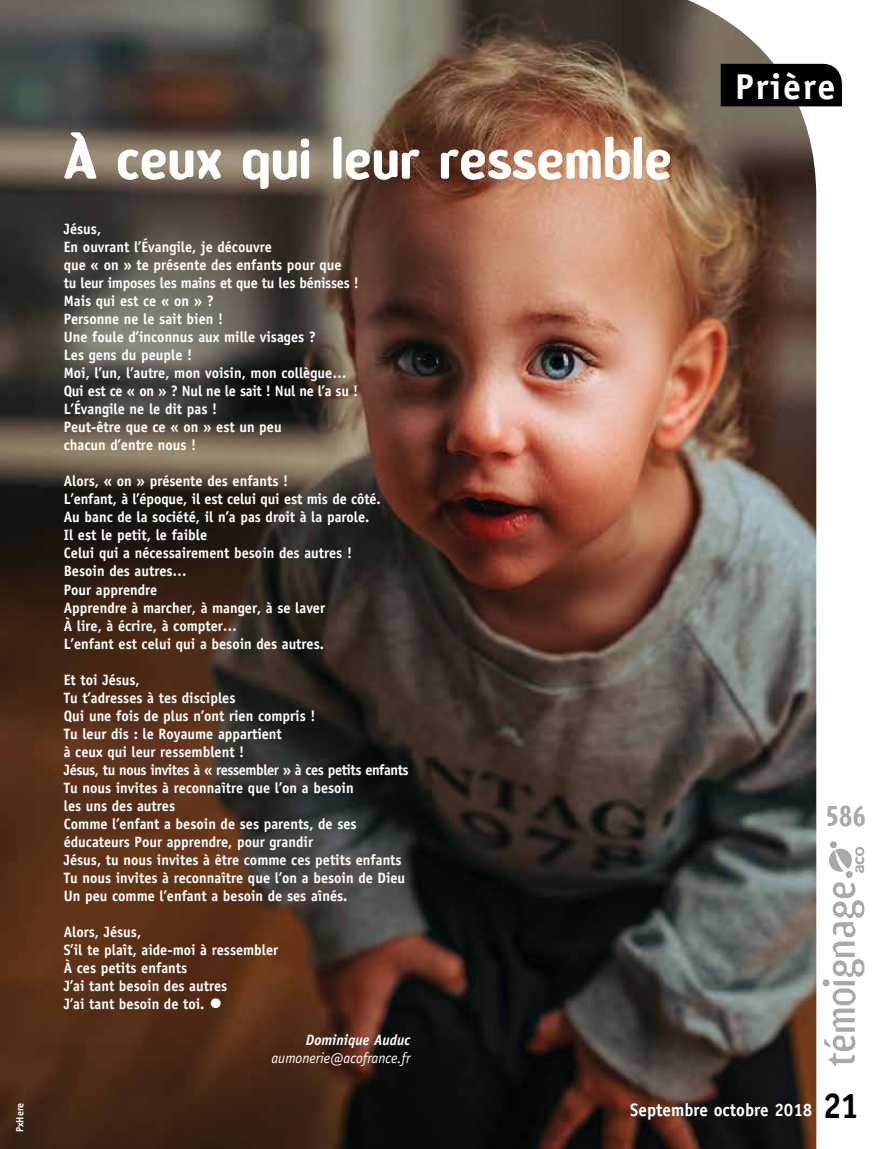
<style>
.page{position:relative;width:893px;height:1149px;background:#fff}
.page>*{position:absolute;margin:0;border:0;box-sizing:border-box;transform-origin:0 0}
.t1{font:700 54px "Amoebia";letter-spacing:.01em;color:#fff;scale:.95 1}
.t2{font:700 36px "Officina Sans";letter-spacing:.05em;color:#fff}
.t3{font:700 36px "Officina Sans";color:#000;scale:.95 1}
.t4{font:700 27px "Amoebia";color:#a7a9ac;scale:.85 1}
.t5{font:700 18px "Officina Sans";color:#fff;scale:.95 1}
.t6{font:700 15px/18px "Officina Sans";color:#fff;scale:.95 1}
.t7{font:italic 15px "Officina Sans";color:#fff;scale:.95 1}
.t8{font:italic 700 15px "Officina Sans";color:#fff;scale:.95 1}
.t9{font:700 10.5px "Officina Sans";color:#fff;scale:.95 1}
.s1{font-weight:400;font-size:27px}
</style>
<div class="page">
<img style="left:0;top:0;width:575px;height:1148px">
<img style="left:575px;top:0;width:290px;height:1148px">
<svg style="left:824px;top:882px;width:40px;height:183px"></svg>
<div style="left:845px;top:869px;width:9px;height:9px;border:2px solid #fff;border-radius:50%"></div>
<div style="left:829px;top:840px;width:9px;height:8px;border:2px solid #fff;border-radius:50%"></div>
<div style="left:846px;top:870px;width:7px;height:7px;background:#a7a9ac;border-radius:50%"></div>
<div style="left:830px;top:841px;width:7px;height:7px;background:#a7a9ac;border-radius:50%"></div>
<svg style="left:829px;top:846px;width:35px;height:26px"></svg>
<div style="left:822px;top:978px;width:8px;height:8px;background:#a7a9ac;border-radius:50%"></div>
<div style="left:821px;top:978px;width:9px;height:9px;border:1px solid #fff;border-radius:50%"></div>
<div style="left:721px;top:64px;width:121px;height:42px;background:#000"></div>
<p class="t9" style="left:14px;top:1131px;width:33px;rotate:-90deg">PxHere</p>
<h1 class="t1" style="left:64px;top:130px;width:641px">À ceux qui leur ressemble</h1>
<p class="t6" style="left:64px;top:220px;width:312px">Jésus,<br>En ouvrant l’Évangile, je découvre<br>que « on » te présente des enfants pour que<br>tu leur imposes les mains et que tu les bénisses !<br>Mais qui est ce « on » ?<br>Personne ne le sait bien !<br>Une foule d’inconnus aux mille visages ?<br>Les gens du peuple !<br>Moi, l’un, l’autre, mon voisin, mon collègue…<br>Qui est ce « on » ? Nul ne le sait ! Nul ne l’a su !<br>L’Évangile ne le dit pas !<br>Peut-être que ce « on » est un peu<br>chacun d’entre nous !</p>
<p class="t6" style="left:64px;top:472px;width:335px">Alors, « on » présente des enfants !<br>L’enfant, à l’époque, il est celui qui est mis de côté.<br>Au banc de la société, il n’a pas droit à la parole.<br>Il est le petit, le faible<br>Celui qui a nécessairement besoin des autres !<br>Besoin des autres…<br>Pour apprendre<br>Apprendre à marcher, à manger, à se laver<br>À lire, à écrire, à compter…<br>L’enfant est celui qui a besoin des autres.</p>
<p class="t6" style="left:64px;top:670px;width:365px">Et toi Jésus,<br>Tu t’adresses à tes disciples<br>Qui une fois de plus n’ont rien compris !<br>Tu leur dis : le Royaume appartient<br>à ceux qui leur ressemblent !<br>Jésus, tu nous invites à « ressembler » à ces petits enfants Tu nous invites à reconnaître que l’on a besoin<br>les uns des autres<br>Comme l’enfant a besoin de ses parents, de ses éducateurs Pour apprendre, pour grandir<br>Jésus, tu nous invites à être comme ces petits enfants Tu nous invites à reconnaître que l’on a besoin de Dieu Un peu comme l’enfant a besoin de ses aînés.</p>
<p class="t6" style="left:64px;top:922px;width:227px">Alors, Jésus,<br>S’il te plaît, aide-moi à ressembler<br>À ces petits enfants<br>J’ai tant besoin des autres<br>J’ai tant besoin de toi. <span class="s1">•</span></p>
<p class="t8" style="left:306px;top:1030px;width:111px">Dominique Auduc</p>
<p class="t7" style="left:271px;top:1048px;width:148px">aumonerie@acofrance.fr</p>
<h2 class="t2" style="left:735px;top:64px;width:102px">Prière</h2>
<h3 class="t4" style="left:827px;top:801px;width:47px">586</h3>
<p class="t5" style="left:630px;top:1098px;width:193px">Septembre octobre 2018</p>
<h2 class="t3" style="left:823px;top:1082px;width:40px">21</h2>
</div>
